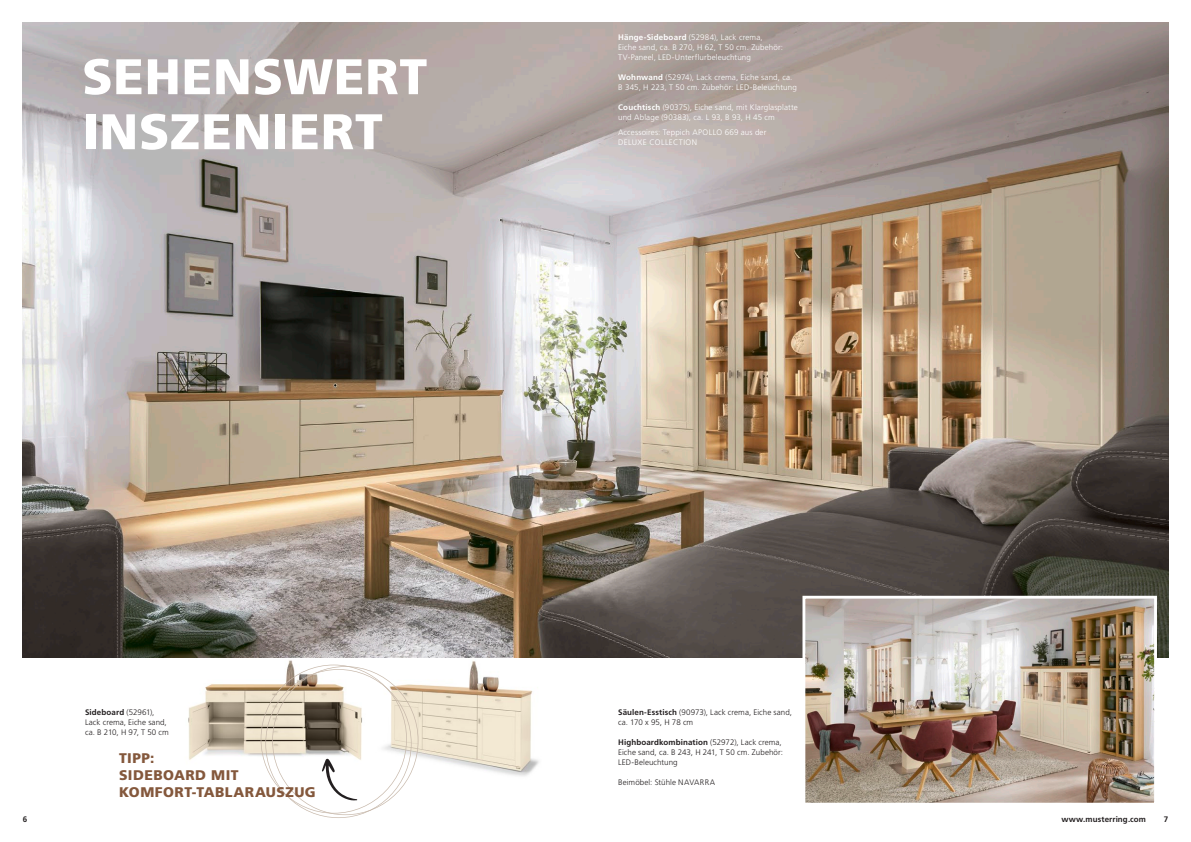
<style>
.page{position:relative;width:1191px;height:842px;background:#fff}
.page>*{position:absolute;margin:0;border:0;box-sizing:border-box;transform-origin:0 0}
.t1{font:900 50px/55px "Frutiger LT Std";letter-spacing:.015em;color:#fff}
.t2{font:900 14px/16.8px "Frutiger LT Std";letter-spacing:.03em;color:#84583c}
.t3{font:300 8px/10px "Frutiger LT Std";letter-spacing:.015em;color:#fff}
.t4{font:300 8px/10px "Frutiger LT Std";letter-spacing:.005em;color:#231f20}
.t5{font:700 8px "Frutiger LT Std";letter-spacing:.015em;color:#231f20}
.s1{font-weight:700}
</style>
<div class="page">
<img style="left:188px;top:660px;width:151px;height:100px">
<img style="left:23px;top:23px;width:1145px;height:635px">
<img style="left:801px;top:594px;width:357px;height:209px">
<img style="left:418px;top:661px;width:121px;height:115px">
<svg style="left:261px;top:665px;width:157px;height:153px"></svg>
<h1 class="t1" style="left:82px;top:49px;width:346px">SEHENSWERT<br>INSZENIERT</h1>
<p class="t3" style="left:618px;top:32px;width:166px"><span class="s1">Hänge-Sideboard</span> (52984), Lack crema,<br>Eiche sand, ca. B 270, H 62, T 50 cm. Zubehör:<br>TV-Paneel, LED-Unterflurbeleuchtung</p>
<p class="t3" style="left:618px;top:72px;width:180px"><span class="s1">Wohnwand</span> (52974), Lack crema, Eiche sand, ca.<br>B 345, H 223, T 50 cm. Zubehör: LED-Beleuchtung</p>
<p class="t3" style="left:618px;top:102px;width:181px"><span class="s1">Couchtisch</span> (90375), Eiche sand, mit Klarglasplatte und Ablage (90383), ca. L 93, B 93, H 45 cm</p>
<p class="t3" style="left:618px;top:127px;width:150px">Accessoires: Teppich APOLLO 669 aus der<br>DELUXE COLLECTION</p>
<p class="t4" style="left:85px;top:707px;width:85px"><span class="s1">Sideboard</span> (52961),<br>Lack crema, Eiche sand, ca. B 210, H 97, T 50 cm</p>
<h2 class="t2" style="left:119px;top:750px;width:198px">TIPP:<br>SIDEBOARD MIT<br>KOMFORT-TABLARAUSZUG</h2>
<p class="t4" style="left:618px;top:707px;width:175px"><span class="s1">Säulen-Esstisch</span> (90973), Lack crema, Eiche sand, ca. 170 x 95, H 78 cm</p>
<p class="t4" style="left:618px;top:737px;width:166px"><span class="s1">Highboardkombination</span> (52972), Lack crema,<br>Eiche sand, ca. B 243, H 241, T 50 cm. Zubehör:<br>LED-Beleuchtung</p>
<p class="t4" style="left:618px;top:777px;width:98px">Beimöbel: Stühle NAVARRA</p>
<p class="t5" style="left:23px;top:815px;width:6px">6</p>
<p class="t5" style="left:1061px;top:815px;width:86px">www.musterring.com</p>
<p class="t5" style="left:1163px;top:815px;width:6px">7</p>
</div>
